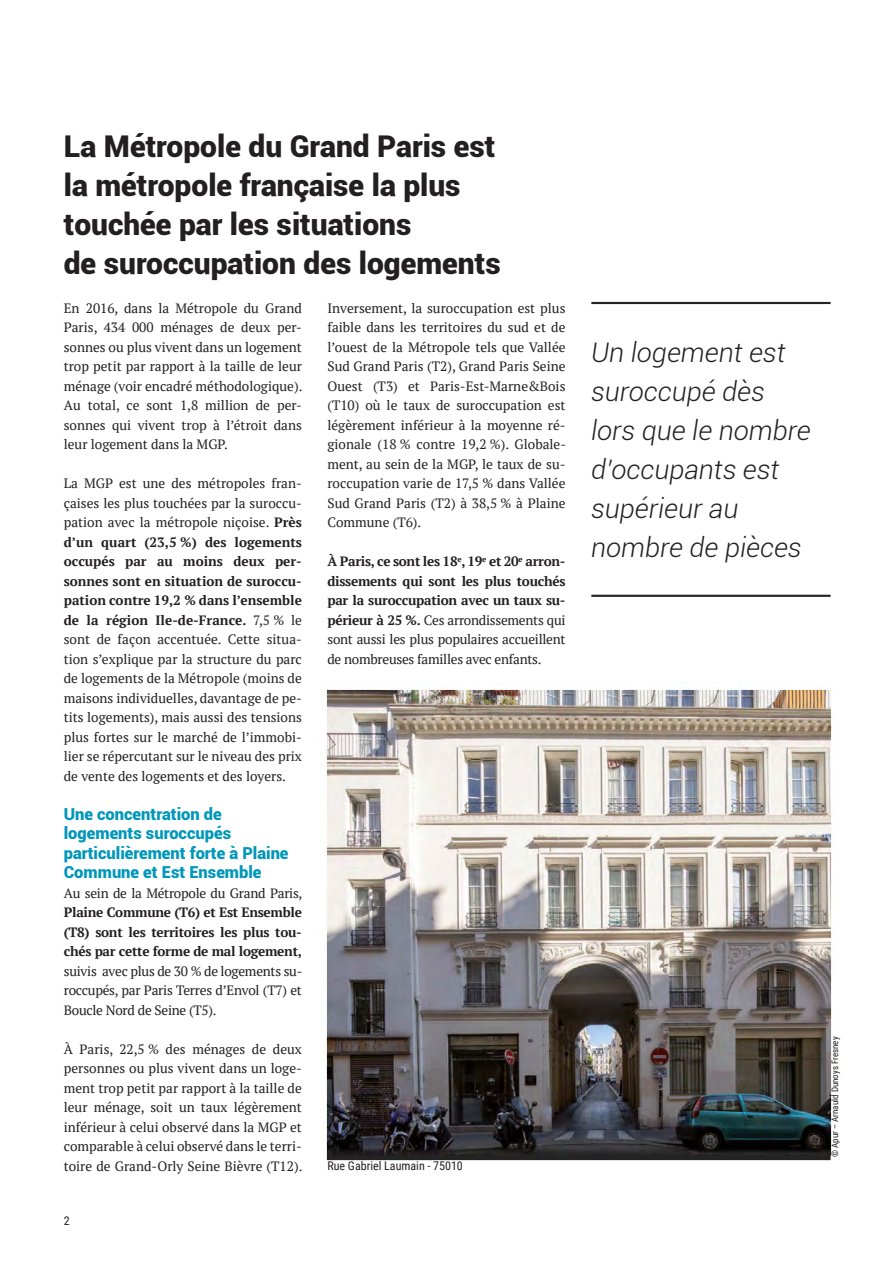
<style>
.page{position:relative;width:893px;height:1263px;background:#fff}
.page>*{position:absolute;margin:0;border:0;box-sizing:border-box;transform-origin:0 0}
.t1{font:900 30px/39px "Roboto";color:#231f20}
.t2{font:italic 300 27px/39px "Roboto";color:#231f20}
.t3{font:900 16.5px/19.5px "Roboto";color:#0097bb}
.t4{font:13.5px/19.5px "PT Serif";color:#231f20;text-align:justify}
.t5{font:700 13.5px/19.5px "PT Serif";letter-spacing:-.02em;color:#231f20;text-align:justify}
.t6{font:13.5px "PT Serif";letter-spacing:-.02em;color:#231f20}
.t7{font:12px "Roboto Condensed";color:#231f20}
.t8{font:9px "Roboto Condensed";color:#231f20}
.s1{font-weight:700}
.s2{font-weight:400}
</style>
<div class="page">
<img style="left:326px;top:301px;width:506px;height:860px">
<img style="left:326px;top:683px;width:506px;height:472px">
<h1 class="t1" style="left:64px;top:125px;width:438px">La Métropole du Grand Paris est la métropole française la plus touchée par les situations<br>de suroccupation des logements</h1>
<p class="t4" style="left:64px;top:298px;width:240px">En 2016, dans la Métropole du Grand Paris, 434 000 ménages de deux per&shy;sonnes ou plus vivent dans un logement trop petit par rapport à la taille de leur ménage (voir encadré méthodologique).<br>Au total, ce sont 1,8 million de per&shy;sonnes qui vivent trop à l’étroit dans leur logement dans la MGP.</p>
<p class="t4" style="left:64px;top:474px;width:240px">La MGP est une des métropoles fran&shy;çaises les plus touchées par la suroccu&shy;pation avec la métropole niçoise. <span class="s1">Près d’un quart (23,5 %) des logements occupés par au moins deux per&shy;sonnes sont en situation de suroccu&shy;pation contre 19,2 % dans l’ensemble de la région Ile-de-France.</span> 7,5 % le sont de façon accentuée. Cette situa&shy;tion s’explique par la structure du parc de logements de la Métropole (moins de maisons individuelles, davantage de pe&shy;tits logements), mais aussi des tensions plus fortes sur le marché de l’immobi&shy;lier se répercutant sur le niveau des prix de vente des logements et des loyers.</p>
<p class="t3" style="left:64px;top:804px;width:226px">Une concentration de logements suroccupés particulièrement forte à Plaine<br>Commune et Est Ensemble</p>
<p class="t6" style="left:64px;top:884px;width:240px">Au sein de la Métropole du Grand Paris,</p>
<p class="t5" style="left:64px;top:903px;width:240px">Plaine Commune (T6) et Est Ensemble (T8) sont les territoires les plus tou&shy;chés par cette forme de mal logement,</p>
<p class="t4" style="left:64px;top:961px;width:240px">suivis avec plus de 30 % de logements su&shy;roccupés, par Paris Terres d’Envol (T7) et Boucle Nord de Seine (T5).</p>
<p class="t4" style="left:64px;top:1039px;width:240px">À Paris, 22,5 % des ménages de deux personnes ou plus vivent dans un loge&shy;ment trop petit par rapport à la taille de leur ménage, soit un taux légèrement inférieur à celui observé dans la MGP et comparable à celui observé dans le terri&shy;toire de Grand-Orly Seine Bièvre (T12).</p>
<p class="t4" style="left:327px;top:298px;width:240px">Inversement, la suroccupation est plus faible dans les territoires du sud et de l’ouest de la Métropole tels que Vallée Sud Grand Paris (T2), Grand Paris Seine Ouest (T3) et Paris-Est-Marne&amp;Bois (T10) où le taux de suroccupation est légèrement inférieur à la moyenne ré&shy;gionale (18 % contre 19,2 %). Globale&shy;ment, au sein de la MGP, le taux de su&shy;roccupation varie de 17,5 % dans Vallée Sud Grand Paris (T2) à 38,5 % à Plaine Commune (T6).</p>
<p class="t5" style="left:327px;top:552px;width:240px">À Paris, ce sont les 18<sup>e</sup>, 19<sup>e</sup> et 20<sup>e</sup> arron&shy;dissements qui sont les plus touchés par la suroccupation avec un taux su&shy;périeur à 25 %. <span class="s2">Ces arrondissements qui sont aussi les plus populaires accueillent de nombreuses familles avec enfants.</span></p>
<p class="t7" style="left:327px;top:1157px;width:137px">Rue Gabriel Laumain - 75010</p>
<p class="t7" style="left:64px;top:1212px;width:7px">2</p>
<h2 class="t2" style="left:591px;top:332px;width:221px">Un logement est suroccupé dès lors que le nombre d’occupants est supérieur au nombre de pièces</h2>
<p class="t8" style="left:829px;top:1157px;width:122px;rotate:-90deg">© Apur – Arnauld Dunoys Fresney</p>
</div>
